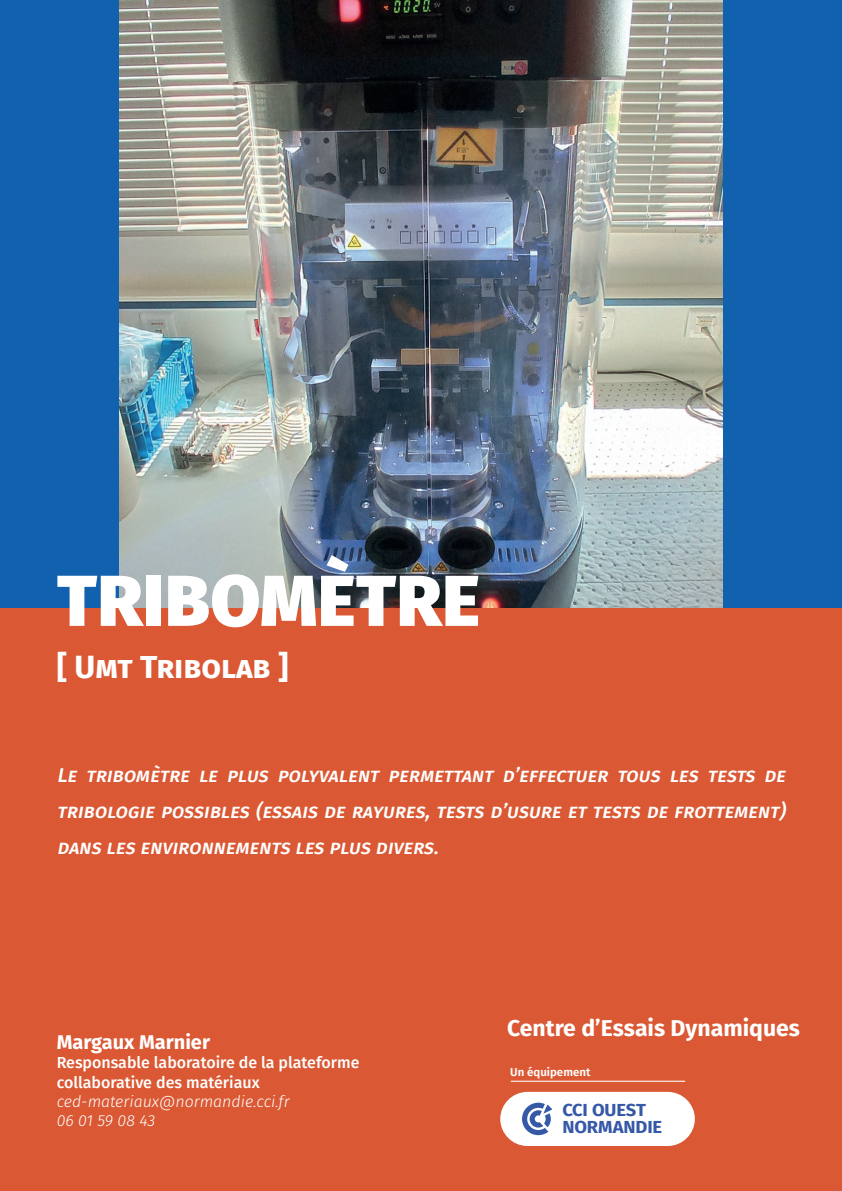
<style>
.page{position:relative;width:842px;height:1191px;background:#fff}
.page>*{position:absolute;margin:0;border:0;box-sizing:border-box;transform-origin:0 0}
.t1{font:900 72px "Fira Sans";letter-spacing:.01em;color:#fff}
.t2{font:700 32px "Fira Sans";color:#fff}
.t3{font:700 23px "Fira Sans";color:#fff}
.t4{font:italic 500 20px/36px "Fira Sans";color:#fff;text-align:justify}
.t5{font:700 20px "Fira Sans";color:#fff}
.t6{font:700 17.4px/17.2px "Fira Sans";letter-spacing:-.01em;color:#3659a7;scale:1.06 1}
.t7{font:500 16px/19.2px "Fira Sans";color:#fff}
.t8{font:italic 300 16px/19.2px "Fira Sans";color:#fff}
.t9{font:600 11.4px "Fira Sans";color:#fff}
</style>
<div class="page">
<div style="left:0;top:0;width:842px;height:639px;background:#1161af"></div>
<img style="left:120px;top:0;width:602px;height:608px">
<div style="left:0;top:608px;width:842px;height:583px;background:#da5934"></div>
<hr style="left:511px;top:1080px;width:174px;height:1px;background:#fff">
<div style="left:500px;top:1091px;width:195px;height:55px;background:#fff;border-radius:27px"></div>
<svg style="left:522px;top:1102px;width:30px;height:33px"></svg>
<h1 class="t1" style="left:57px;top:536px;width:424px">TRIBOMÈTRE</h1>
<h2 class="t2" style="left:57px;top:640px;width:233px">[ Umt Tribolab ]</h2>
<p class="t4" style="left:57px;top:756px;width:735px">Le tribomètre le plus polyvalent permettant d’effectuer tous les tests de tribologiepossibles (essais derayures,tests d’usureettests defrottement) dans les environnements les plus divers.</p>
<p class="t5" style="left:57px;top:1025px;width:155px">Margaux Marnier</p>
<p class="t7" style="left:57px;top:1052px;width:304px">Responsable laboratoire de la plateforme collaborative des matériaux</p>
<p class="t8" style="left:57px;top:1091px;width:234px">ced-materiaux@normandie.cci.fr<br>06 01 59 08 43</p>
<p class="t3" style="left:507px;top:1008px;width:294px">Centre d’Essais Dynamiques</p>
<p class="t9" style="left:510px;top:1062px;width:82px">Un équipement</p>
<p class="t6" style="left:562px;top:1100px;width:95px">CCI OUEST<br>NORMANDIE</p>
</div>
